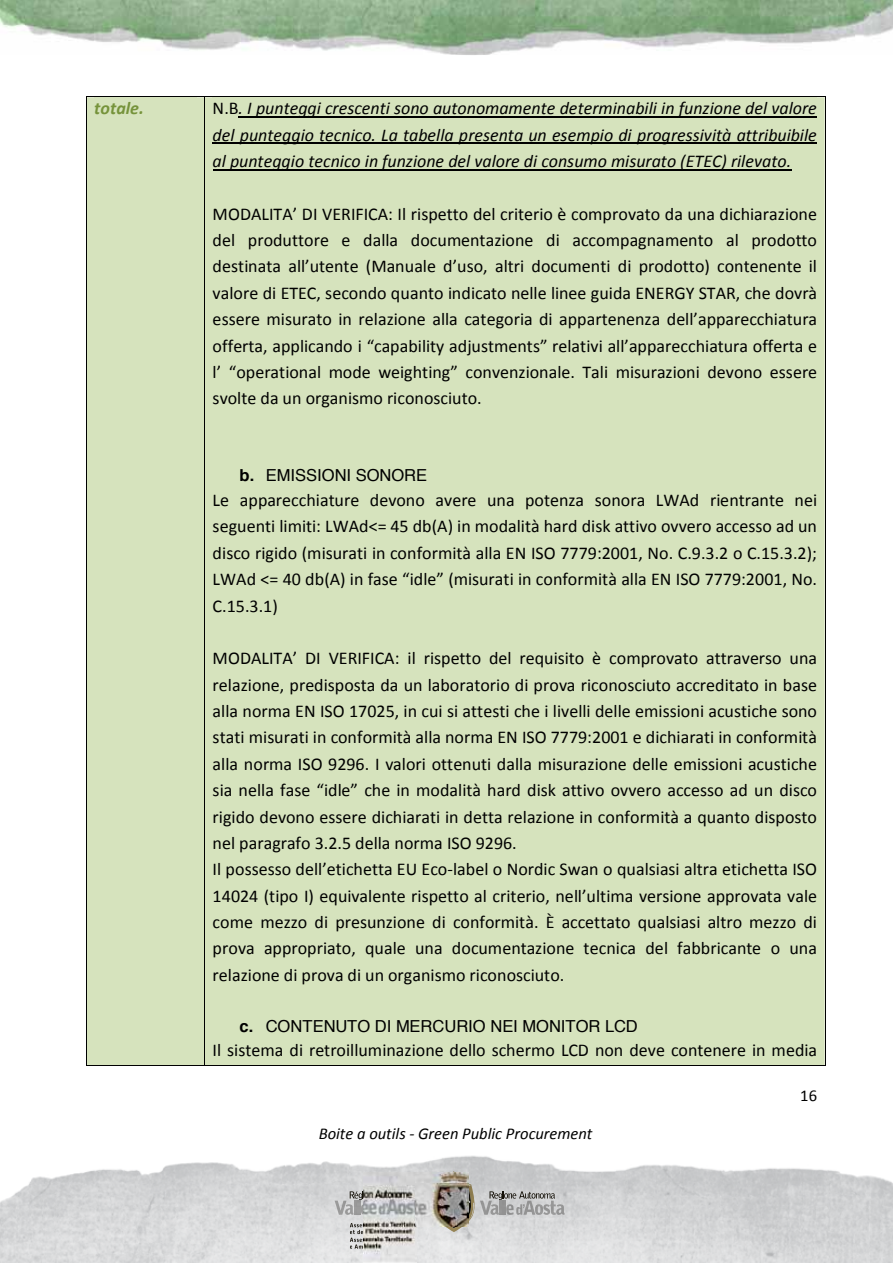
<style>
.page{position:relative;width:893px;height:1263px;background:#fff}
.page>*{position:absolute;margin:0;border:0;box-sizing:border-box;transform-origin:0 0}
.t1{font:18px/26.4px "Calibri";color:#000;text-align:justify}
.t2{font:italic 18px/26.4px "Calibri";color:#000;text-align:justify}
.t3{font:italic 700 18px "Calibri";letter-spacing:.005em;color:#76933b}
.t4{font:16.5px "Helvetica";letter-spacing:-.005em;color:#000}
.t5{font:italic 16.5px "Calibri";color:#000}
.t6{font:16.5px "Calibri";color:#000}
.s1{font-style:normal}
.s2{font-weight:700}
</style>
<div class="page">
<img style="left:0;top:1155px;width:893px;height:108px">
<img style="left:0;top:0;width:893px;height:55px">
<img style="left:480px;top:1201px;width:9px;height:14px">
<svg style="left:489px;top:1191px;width:75px;height:24px;background:#ababab"></svg>
<img style="left:335px;top:1201px;width:10px;height:14px">
<svg style="left:345px;top:1191px;width:18px;height:24px"></svg>
<img style="left:445px;top:1184px;width:33px;height:48px">
<img style="left:472px;top:1202px;width:2px;height:19px">
<img style="left:451px;top:1188px;width:21px;height:40px">
<svg style="left:468px;top:1185px;width:3px;height:17px"></svg>
<img style="left:453px;top:1171px;width:16px;height:5px">
<svg style="left:350px;top:1223px;width:13px;height:26px"></svg>
<div style="left:87px;top:97px;width:117px;height:968px;background:#d6e3bd"></div>
<div style="left:94px;top:97px;width:102px;height:41px;background:#d6e3bd"></div>
<div style="left:94px;top:138px;width:102px;height:42px;background:#d6e3bd"></div>
<div style="left:205px;top:97px;width:620px;height:968px;background:#d6e3bd"></div>
<div style="left:213px;top:97px;width:604px;height:27px;background:#d6e3bd"></div>
<hr style="left:239px;top:116px;width:578px;height:2px;background:#000">
<div style="left:213px;top:124px;width:604px;height:26px;background:#d6e3bd"></div>
<hr style="left:213px;top:143px;width:604px;height:1px;background:#000">
<div style="left:213px;top:150px;width:604px;height:26px;background:#d6e3bd"></div>
<hr style="left:213px;top:169px;width:578px;height:1px;background:#000">
<div style="left:213px;top:176px;width:604px;height:27px;background:#d6e3bd"></div>
<div style="left:213px;top:203px;width:604px;height:26px;background:#d6e3bd"></div>
<div style="left:213px;top:229px;width:604px;height:26px;background:#d6e3bd"></div>
<div style="left:213px;top:255px;width:604px;height:27px;background:#d6e3bd"></div>
<div style="left:213px;top:282px;width:604px;height:26px;background:#d6e3bd"></div>
<div style="left:213px;top:308px;width:604px;height:26px;background:#d6e3bd"></div>
<div style="left:213px;top:334px;width:604px;height:27px;background:#d6e3bd"></div>
<div style="left:213px;top:361px;width:604px;height:26px;background:#d6e3bd"></div>
<div style="left:213px;top:387px;width:604px;height:26px;background:#d6e3bd"></div>
<div style="left:213px;top:413px;width:604px;height:27px;background:#d6e3bd"></div>
<div style="left:213px;top:440px;width:604px;height:26px;background:#d6e3bd"></div>
<div style="left:213px;top:466px;width:604px;height:23px;background:#d6e3bd"></div>
<div style="left:213px;top:489px;width:604px;height:26px;background:#d6e3bd"></div>
<div style="left:213px;top:515px;width:604px;height:27px;background:#d6e3bd"></div>
<div style="left:213px;top:542px;width:604px;height:26px;background:#d6e3bd"></div>
<div style="left:213px;top:568px;width:604px;height:26px;background:#d6e3bd"></div>
<div style="left:213px;top:594px;width:604px;height:27px;background:#d6e3bd"></div>
<div style="left:213px;top:621px;width:604px;height:26px;background:#d6e3bd"></div>
<div style="left:213px;top:647px;width:604px;height:26px;background:#d6e3bd"></div>
<div style="left:213px;top:673px;width:604px;height:27px;background:#d6e3bd"></div>
<div style="left:213px;top:700px;width:604px;height:26px;background:#d6e3bd"></div>
<div style="left:213px;top:726px;width:604px;height:27px;background:#d6e3bd"></div>
<div style="left:213px;top:753px;width:604px;height:26px;background:#d6e3bd"></div>
<div style="left:213px;top:779px;width:604px;height:26px;background:#d6e3bd"></div>
<div style="left:213px;top:805px;width:604px;height:27px;background:#d6e3bd"></div>
<div style="left:213px;top:832px;width:604px;height:26px;background:#d6e3bd"></div>
<div style="left:213px;top:858px;width:604px;height:26px;background:#d6e3bd"></div>
<div style="left:213px;top:884px;width:604px;height:27px;background:#d6e3bd"></div>
<div style="left:213px;top:911px;width:604px;height:26px;background:#d6e3bd"></div>
<div style="left:213px;top:937px;width:604px;height:26px;background:#d6e3bd"></div>
<div style="left:213px;top:963px;width:604px;height:27px;background:#d6e3bd"></div>
<div style="left:213px;top:990px;width:604px;height:26px;background:#d6e3bd"></div>
<div style="left:213px;top:1016px;width:604px;height:23px;background:#d6e3bd"></div>
<div style="left:213px;top:1039px;width:604px;height:26px;background:#d6e3bd"></div>
<hr style="left:87px;top:96px;width:117px;height:1px;background:#000">
<hr style="left:205px;top:96px;width:620px;height:1px;background:#000">
<hr style="left:86px;top:97px;width:1px;height:968px;background:#000">
<hr style="left:87px;top:1065px;width:117px;height:1px;background:#000">
<hr style="left:204px;top:97px;width:1px;height:968px;background:#000">
<hr style="left:205px;top:1065px;width:620px;height:1px;background:#000">
<hr style="left:825px;top:97px;width:1px;height:968px;background:#000">
<img style="left:363px;top:1172px;width:53px;height:91px">
<img style="left:415px;top:1172px;width:53px;height:54px">
<p class="t3" style="left:94px;top:97px;width:51px">totale.</p>
<p class="t2" style="left:213px;top:95px;width:606px"><span class="s1">N.B</span>. I punteggi crescenti sono autonomamente determinabili in funzione del valore del punteggio tecnico. La tabella presenta un esempio di progressività attribuibile al punteggio tecnico in funzione del valore di consumo misurato (ETEC) rilevato.</p>
<p class="t1" style="left:213px;top:201px;width:606px">MODALITA’ DI VERIFICA: Il rispetto del criterio è comprovato da una dichiarazione del produttore e dalla documentazione di accompagnamento al prodotto destinata all’utente (Manuale d’uso, altri documenti di prodotto) contenente il valore di ETEC, secondo quanto indicato nelle linee guida ENERGY STAR, che dovrà essere misurato in relazione alla categoria di appartenenza dell’apparecchiatura offerta, applicando i “capability adjustments” relativi all’apparecchiatura offerta e l’ “operational mode weighting” convenzionale. Tali misurazioni devono essere svolte da un organismo riconosciuto.</p>
<p class="t4" style="left:240px;top:462px;width:189px"><span class="s2">b.</span> EMISSIONI SONORE</p>
<p class="t1" style="left:213px;top:487px;width:606px">Le apparecchiature devono avere una potenza sonora LWAd rientrante nei seguenti limiti: LWAd&lt;= 45 db(A) in modalità hard disk attivo ovvero accesso ad un disco rigido (misurati in conformità alla EN ISO 7779:2001, No. C.9.3.2 o C.15.3.2); LWAd &lt;= 40 db(A) in fase “idle” (misurati in conformità alla EN ISO 7779:2001, No.<br>C.15.3.1)</p>
<p class="t1" style="left:213px;top:645px;width:606px;text-align:left">MODALITA’ DI VERIFICA: il rispetto del requisito è comprovato attraverso una relazione, predisposta da un laboratorio di prova riconosciuto accreditato in base alla norma EN ISO 17025, in cui si attesti che i livelli delle emissioni acustiche sono stati misurati in conformità alla norma EN ISO 7779:2001 e dichiarati in conformità alla norma ISO 9296. I valori ottenuti dalla misurazione delle emissioni acustiche sia nella fase “idle” che in modalità hard disk attivo ovvero accesso ad un disco rigido devono essere dichiarati in detta relazione in conformità a quanto disposto nel paragrafo 3.2.5 della norma ISO 9296.<br>Il possesso dell’etichetta EU Eco-label o Nordic Swan o qualsiasi altra etichetta ISO 14024 (tipo I) equivalente rispetto al criterio, nell’ultima versione approvata vale come mezzo di presunzione di conformità. È accettato qualsiasi altro mezzo di prova appropriato, quale una documentazione tecnica del fabbricante o una relazione di prova di un organismo riconosciuto.</p>
<p class="t4" style="left:240px;top:1012px;width:400px"><span class="s2">c.</span> CONTENUTO DI MERCURIO NEI MONITOR LCD</p>
<p class="t1" style="left:213px;top:1037px;width:606px">Il sistema di retroilluminazione dello schermo LCD non deve contenere in media</p>
<p class="t5" style="left:319px;top:1122px;width:275px">Boite a outils - Green Public Procurement</p>
<p class="t6" style="left:800px;top:1085px;width:18px">16</p>
</div>
